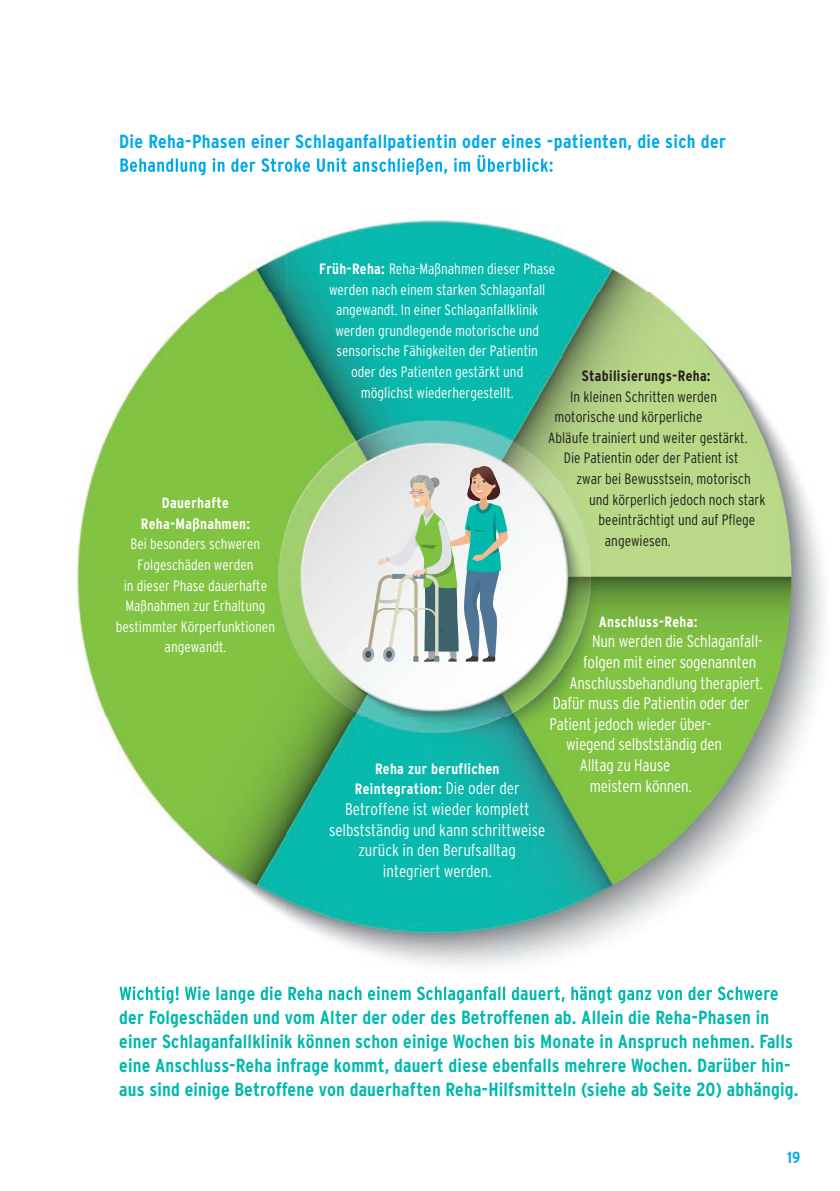
<style>
.page{position:relative;width:840px;height:1191px;background:#fff}
.page>*{position:absolute;margin:0;border:0;box-sizing:border-box;transform-origin:0 0}
.t1{font:700 condensed 19px/24px "Interstate";letter-spacing:.01em;color:#03b9ac}
.t2{font:700 condensed 19px "Interstate";letter-spacing:.02em;color:#00aaea}
.t3{font:300 condensed 16.8px/20.6px "Interstate";letter-spacing:-.01em;color:#fff;text-align:center}
.t4{font:700 condensed 16px "Interstate";color:#00aaea}
.t5{font:300 condensed 15px/20.6px "Interstate";color:#fff;text-align:center}
.t6{font:300 condensed 15px "Interstate";color:#231f20}
.t7{font:700 condensed 15px/20.6px "Interstate";letter-spacing:.02em;color:#fff;text-align:center}
.t8{font:700 condensed 15px "Interstate";letter-spacing:.02em;color:#231f20}
.s1{font-weight:700}
.s2{font-weight:300;font-size:16.8px}
</style>
<div class="page">
<img style="left:76px;top:154px;width:749px;height:705px">
<img style="left:213px;top:859px;width:73px;height:57px">
<img style="left:286px;top:859px;width:277px;height:106px">
<img style="left:563px;top:859px;width:158px;height:94px">
<img style="left:120px;top:155px;width:432px;height:20px">
<img style="left:119px;top:986px;width:659px;height:15px">
<svg style="left:361px;top:466px;width:146px;height:196px"></svg>
<p class="t2" style="left:119px;top:129px;width:608px">Die Reha-Phasen einer Schlaganfallpatientin oder eines -patienten, die sich der</p>
<p class="t7" style="left:141px;top:492px;width:111px">Dauerhafte<br>Reha-Maßnahmen:</p>
<p class="t5" style="left:116px;top:533px;width:161px">Bei besonders schweren<br>Folgeschäden werden<br>in dieser Phase dauerhafte<br>Maßnahmen zur Erhaltung bestimmter Körperfunktionen angewandt .</p>
<p class="t5" style="left:319px;top:258px;width:237px"><span class="s1">Früh-Reha:</span> Reha-Maßnahmen dieser Phase werden nach einem starken Schlaganfall angewandt . In einer Schlaganfallklinik werden grundlegende motorische und sensorische Fähigkeiten der Patientin<br>oder des Patienten gestärkt und<br>möglichst wiederhergestellt .</p>
<p class="t8" style="left:581px;top:366px;width:130px">Stabilisierungs-Reha:</p>
<p class="t6" style="left:570px;top:387px;width:148px">In kleinen Schritten werden</p>
<p class="t6" style="left:554px;top:408px;width:149px">motorische und körperliche</p>
<p class="t6" style="left:548px;top:428px;width:200px">Abläufe trainiert und weiter gestärkt .</p>
<p class="t6" style="left:563px;top:449px;width:176px">Die Patientin oder der Patient ist</p>
<p class="t6" style="left:576px;top:469px;width:176px">zwar bei Bewusstsein, motorisch</p>
<p class="t6" style="left:589px;top:490px;width:178px">und körperlich jedoch noch stark</p>
<p class="t6" style="left:598px;top:511px;width:158px">beeinträchtigt und auf Pflege</p>
<p class="t6" style="left:604px;top:531px;width:67px">angewiesen .</p>
<p class="t7" style="left:598px;top:611px;width:100px">Anschluss-Reha:</p>
<p class="t3" style="left:592px;top:631px;width:172px">Nun werden die Schlaganfall-</p>
<p class="t3" style="left:582px;top:651px;width:174px">folgen mit einer sogenannten</p>
<p class="t3" style="left:569px;top:672px;width:195px">Anschlussbehandlung therapiert .</p>
<p class="t3" style="left:552px;top:693px;width:198px">Dafür muss die Patientin oder der</p>
<p class="t3" style="left:549px;top:713px;width:163px">Patient jedoch wieder über-</p>
<p class="t3" style="left:566px;top:734px;width:157px">wiegend selbstständig den</p>
<p class="t3" style="left:579px;top:754px;width:92px">Alltag zu Hause</p>
<p class="t3" style="left:589px;top:775px;width:103px">meistern können .</p>
<p class="t7" style="left:354px;top:758px;width:166px">Reha zur beruflichen<br>Reintegration: <span class="s2">Die oder der</span></p>
<p class="t3" style="left:329px;top:798px;width:218px">Betroffene ist wieder komplett selbstständig und kann schrittweise zurück in den Berufsalltag integriert werden .</p>
<p class="t1" style="left:119px;top:1005px;width:680px">der Folgeschäden und vom Alter der oder des Betroffenen ab . Allein die Reha-Phasen in einer Schlaganfallklinik können schon einige Wochen bis Monate in Anspruch nehmen . Falls eine Anschluss-Reha infrage kommt, dauert diese ebenfalls mehrere Wochen . Darüber hin&shy;aus sind einige Betroffene von dauerhaften Reha-Hilfsmitteln (siehe ab Seite 20) abhängig .</p>
<p class="t4" style="left:786px;top:1147px;width:15px">19</p>
</div>
